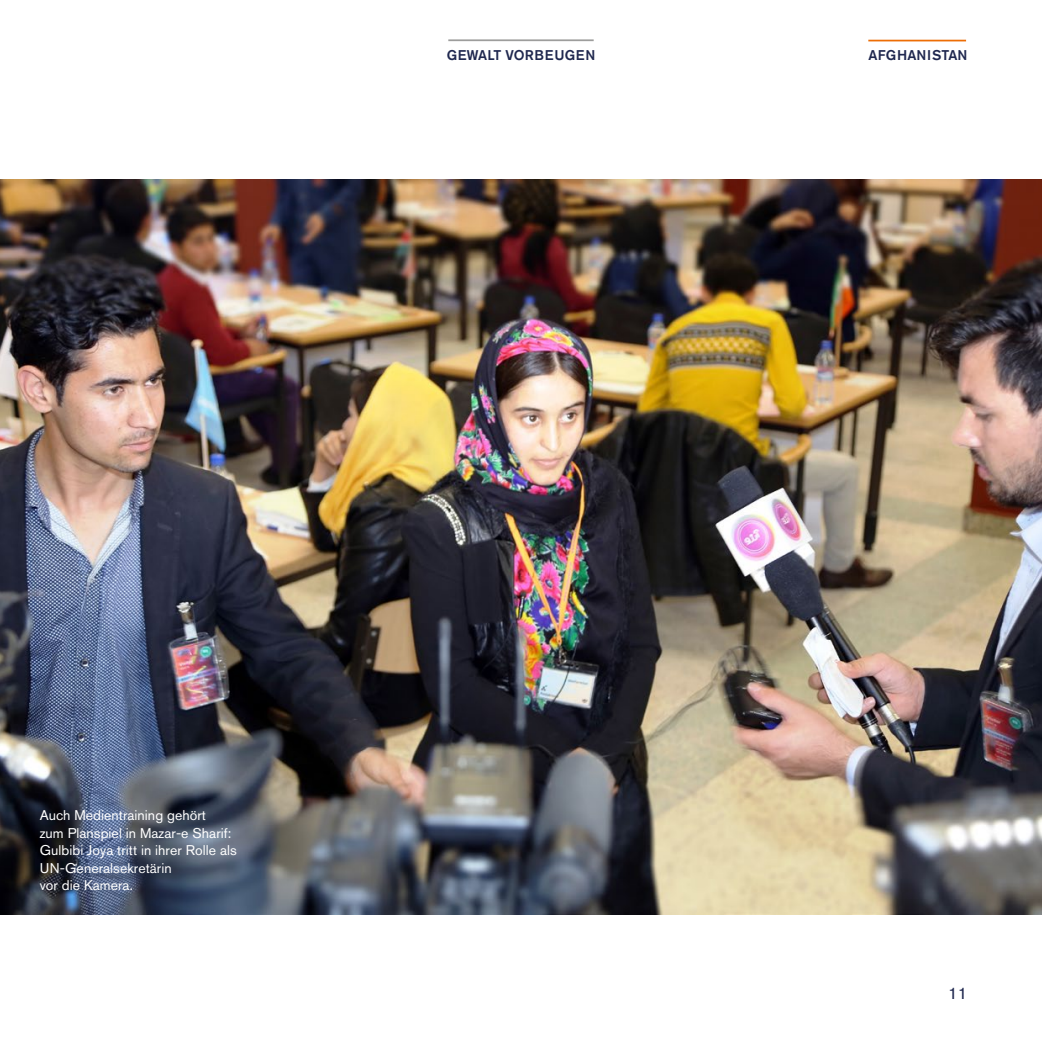
<style>
.page{position:relative;width:1042px;height:1042px;background:#fff}
.page>*{position:absolute;margin:0;border:0;box-sizing:border-box;transform-origin:0 0}
.t1{font:16.62px "Akzidenz Grotesk Pro";color:#20284f}
.t2{font:14px/17.5px "Akzidenz Grotesk Pro";letter-spacing:.005em;color:#fff}
.t3{font:500 14px "Akzidenz Grotesk Pro";letter-spacing:.01em;color:#20284f}
</style>
<div class="page">
<img style="left:0;top:179px;width:1042px;height:735px">
<hr style="left:448px;top:39px;width:146px;height:2px;background:#9d9d9c">
<hr style="left:868px;top:40px;width:98px;height:1px;background:#ed6d05">
<p class="t3" style="left:447px;top:46px;width:150px">GEWALT VORBEUGEN</p>
<p class="t3" style="left:868px;top:46px;width:100px">AFGHANISTAN</p>
<p class="t2" style="left:40px;top:806px;width:199px">Auch Medientraining gehört<br>zum Planspiel in Mazar-e Sharif:<br>Gulbibi Joya tritt in ihrer Rolle als<br>UN-Generalsekretärin<br>vor die Kamera.</p>
<p class="t1" style="left:948px;top:982px;width:21px">11</p>
</div>
